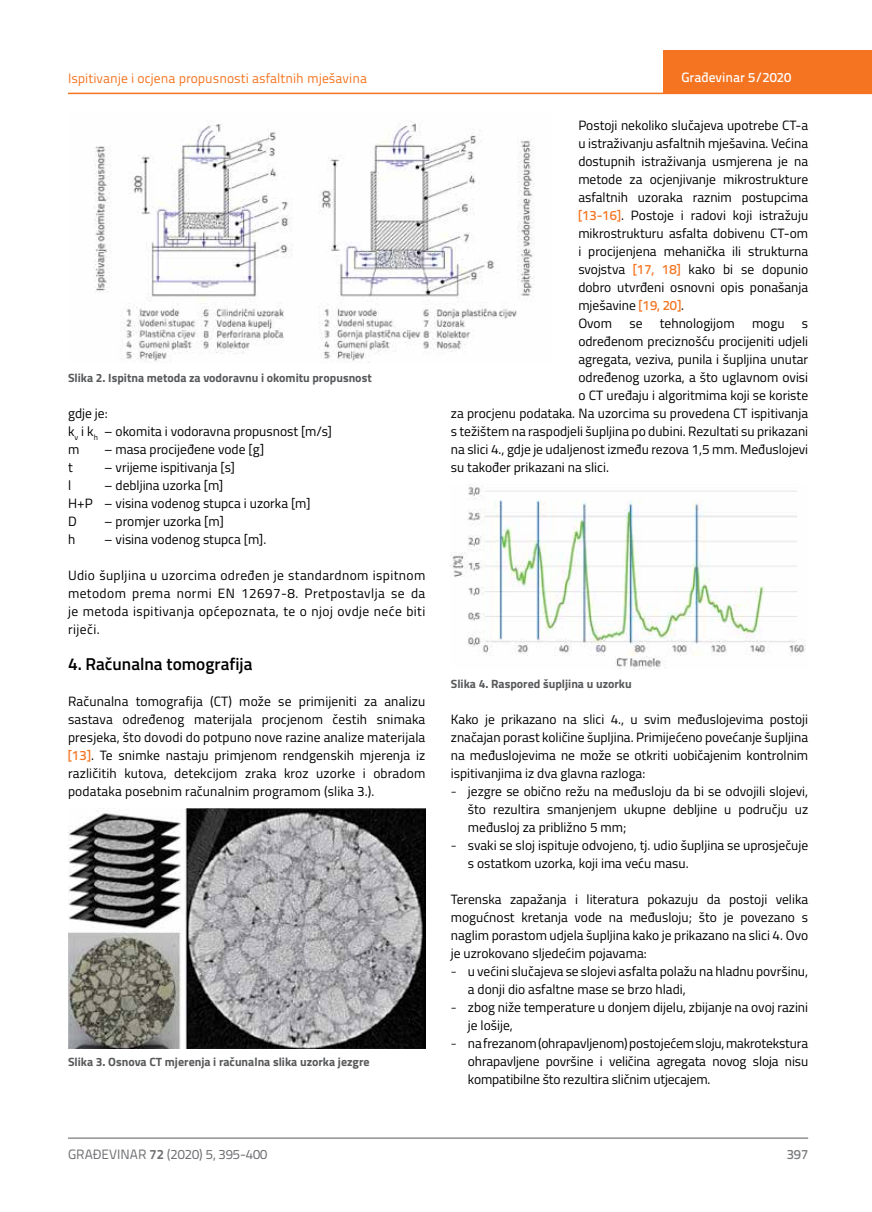
<style>
.page{position:relative;width:872px;height:1212px;background:#fff}
.page>*{position:absolute;margin:0;border:0;box-sizing:border-box;transform-origin:0 0}
.t1{font:600 17.25px "Titillium";color:#000}
.t2{font:13.5px/18px "Titillium";color:#000}
.t3{font:13.5px "Titillium Text 22 L";color:#f47421}
.t4{font:13.5px "Titillium Text 22 L";color:#6d6e71}
.t5{font:500 13.5px "Titillium Text 22 L";color:#fff}
.t6{font:500 13.5px "Titillium Text 22 L";color:#797a7d}
.t7{font:700 12px "Titillium";color:#58595b}
.s1{font-family:"Titillium Text 22 L";font-weight:500;color:#f47421}
.s2{font-family:"Titillium Text 22 L";font-weight:300}
.s3{font-weight:700}
</style>
<div class="page">
<hr style="left:68px;top:93px;width:804px;height:1px;background:#f47421">
<div style="left:663px;top:50px;width:209px;height:44px;background:#f47421"></div>
<hr style="left:68px;top:1138px;width:740px;height:1px;background:#58595b">
<img style="left:94px;top:120px;width:440px;height:243px">
<img style="left:68px;top:809px;width:357px;height:239px">
<img style="left:451px;top:484px;width:355px;height:186px">
<p class="t3" style="left:68px;top:68px;width:300px">Ispitivanje i ocjena propusnosti asfaltnih mješavina</p>
<p class="t7" style="left:68px;top:368px;width:305px">Slika 2. Ispitna metoda za vodoravnu i okomitu propusnost</p>
<p class="t2" style="left:68px;top:403px;width:265px">gdje je:<br>k<sub>v</sub> i k<sub>h</sub> – okomita i vodoravna propusnost [m/s] m</p>
<p class="t2" style="left:104px;top:439px;width:162px">– masa procijeđene vode [g]</p>
<p class="t2" style="left:68px;top:457px;width:6px">t</p>
<p class="t2" style="left:104px;top:457px;width:132px">– vrijeme ispitivanja [s]</p>
<p class="t2" style="left:68px;top:475px;width:5px">l</p>
<p class="t2" style="left:68px;top:475px;width:244px;text-indent:36px">– debljina uzorka [m]<br>H+P – visina vodenog stupca i uzorka [m]<br>D</p>
<p class="t2" style="left:104px;top:511px;width:121px">– promjer uzorka [m]</p>
<p class="t2" style="left:68px;top:529px;width:9px">h</p>
<p class="t2" style="left:104px;top:529px;width:164px">– visina vodenog stupca [m].</p>
<p class="t2" style="left:68px;top:565px;width:359px;text-align:justify">Udio šupljina u uzorcima određen je standardnom ispitnom metodom prema normi EN 12697-8. Pretpostavlja se da je metoda ispitivanja općepoznata, te o njoj ovdje neće biti riječi.</p>
<p class="t1" style="left:68px;top:651px;width:186px">4. Računalna tomografija</p>
<p class="t2" style="left:68px;top:692px;width:359px;text-align:justify">Računalna tomografija (CT) može se primijeniti za analizu sastava određenog materijala procjenom čestih snimaka presjeka, što dovodi do potpuno nove razine analize materijala <span class="s1">[13]</span>. Te snimke nastaju primjenom rendgenskih mjerenja iz različitih kutova, detekcijom zraka kroz uzorke i obradom podataka posebnim računalnim programom (slika 3.).</p>
<p class="t7" style="left:68px;top:1053px;width:303px">Slika 3. Osnova CT mjerenja i računalna slika uzorka jezgre</p>
<p class="t5" style="left:681px;top:67px;width:111px">Građevinar 5/2020</p>
<p class="t2" style="left:578px;top:115px;width:231px">Postoji nekoliko slučajeva upotrebe CT-a u istraživanju asfaltnih mješavina. Većina dostupnih istraživanja usmjerena je na metode za ocjenjivanje mikrostrukture asfaltnih uzoraka raznim postupcima <span class="s1">[13-16]</span>. Postoje i radovi koji istražuju mikrostrukturu asfalta dobivenu CT-om i procijenjena mehanička ili strukturna svojstva <span class="s1">[17, 18]</span> kako bi se dopunio dobro utvrđeni osnovni opis ponašanja mješavine <span class="s1">[19, 20]</span>.<br>Ovom</p>
<p class="t2" style="left:629px;top:313px;width:15px">se</p>
<p class="t2" style="left:660px;top:313px;width:76px">tehnologijom</p>
<p class="t2" style="left:752px;top:313px;width:34px">mogu</p>
<p class="t2" style="left:802px;top:313px;width:8px">s</p>
<p class="t2" style="left:578px;top:331px;width:231px">određenom preciznošću procijeniti udjeli</p>
<p class="t2" style="left:578px;top:349px;width:231px">agregata, veziva, punila i šupljina unutar</p>
<p class="t2" style="left:578px;top:367px;width:231px">određenog uzorka, a što uglavnom ovisi</p>
<p class="t2" style="left:578px;top:385px;width:231px">o CT uređaju i algoritmima koji se koriste</p>
<p class="t2" style="left:451px;top:403px;width:359px">za procjenu podataka. Na uzorcima su provedena CT ispitivanja</p>
<p class="t2" style="left:451px;top:421px;width:359px">s težištem na raspodjeli šupljina po dubini. Rezultati su prikazani</p>
<p class="t2" style="left:451px;top:439px;width:359px">na slici 4., gdje je udaljenost između rezova 1,5 mm. Međuslojevi</p>
<p class="t2" style="left:451px;top:457px;width:160px">su također prikazani na slici.</p>
<p class="t7" style="left:451px;top:675px;width:182px">Slika 4. Raspored šupljina u uzorku</p>
<p class="t2" style="left:451px;top:710px;width:359px;text-align:justify">Kako je prikazano na slici 4., u svim međuslojevima postoji značajan porast količine šupljina. Primijećeno povećanje šupljina na međuslojevima ne može se otkriti uobičajenim kontrolnim ispitivanjima iz dva glavna razloga:</p>
<p class="t2" style="left:468px;top:782px;width:342px;text-align:justify;text-indent:-17px"><span class="s2">-</span> jezgre se obično režu na međusloju da bi se odvojili slojevi, što rezultira smanjenjem ukupne debljine u području uz međusloj za približno 5 mm;</p>
<p class="t2" style="left:468px;top:836px;width:342px;text-indent:-17px"><span class="s2">-</span> svaki se sloj ispituje odvojeno, tj. udio šupljina se uprosječuje s ostatkom uzorka, koji ima veću masu.</p>
<p class="t2" style="left:451px;top:890px;width:359px;text-align:justify">Terenska zapažanja i literatura pokazuju da postoji velika mogućnost kretanja vode na međusloju; što je povezano s naglim porastom udjela šupljina kako je prikazano na slici 4. Ovo je uzrokovano sljedećim pojavama:</p>
<p class="t2" style="left:468px;top:962px;width:342px;text-indent:-17px"><span class="s2">-</span> u većini slučajeva se slojevi asfalta polažu na hladnu površinu, a donji dio asfaltne mase se brzo hladi,</p>
<p class="t2" style="left:468px;top:998px;width:342px;text-indent:-17px"><span class="s2">-</span> zbog niže temperature u donjem dijelu, zbijanje na ovoj razini je lošije,</p>
<p class="t2" style="left:468px;top:1034px;width:342px;text-align:justify;text-indent:-17px"><span class="s2">-</span> na frezanom (ohrapavljenom) postojećem sloju, makrotekstura ohrapavljene površine i veličina agregata novog sloja nisu kompatibilne što rezultira sličnim utjecajem.</p>
<p class="t4" style="left:68px;top:1144px;width:201px">GRAĐEVINAR <span class="s3">72</span> (2020) 5, 395-400</p>
<p class="t6" style="left:786px;top:1144px;width:23px">397</p>
</div>
